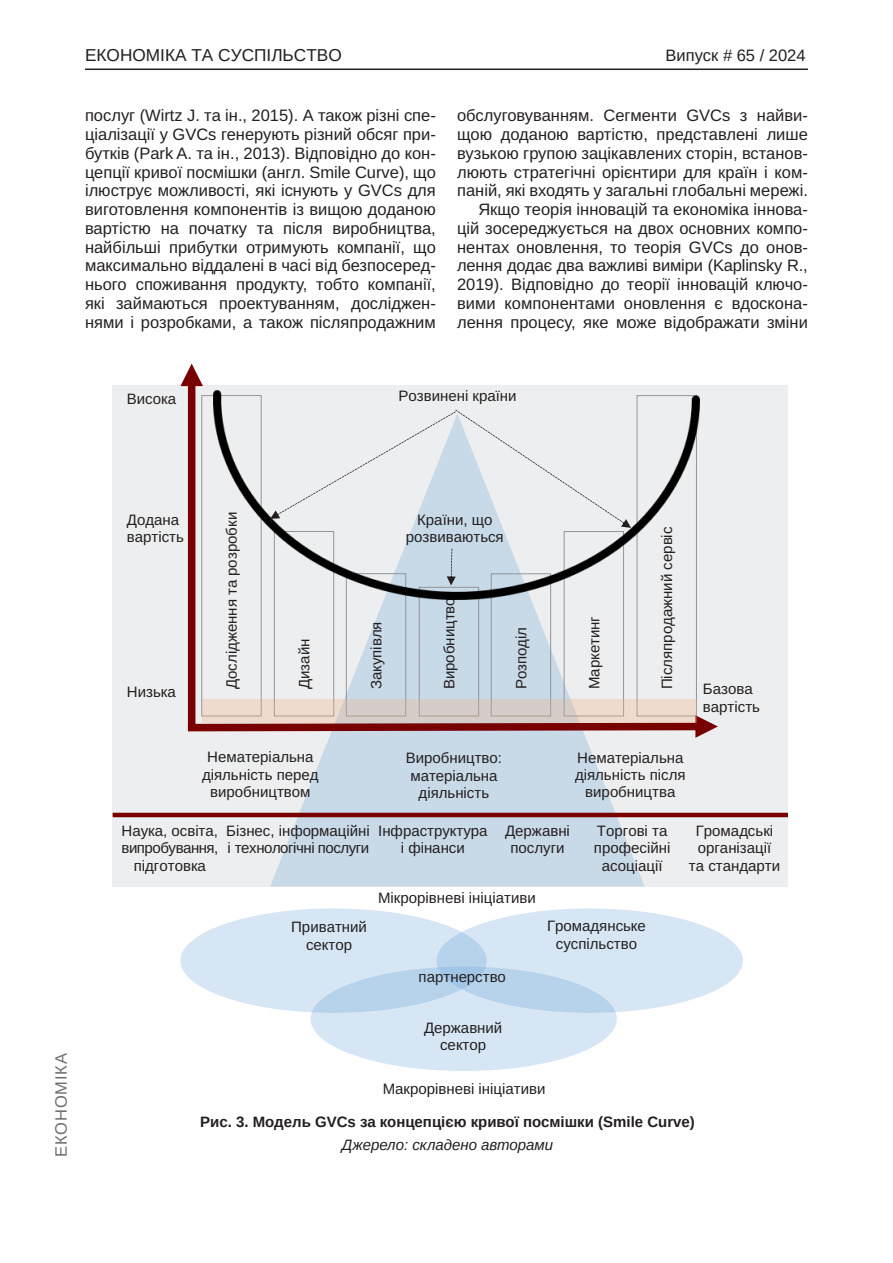
<style>
.page{position:relative;width:893px;height:1263px;background:#fff}
.page>*{position:absolute;margin:0;border:0;box-sizing:border-box;transform-origin:0 0}
.t1{font:17.25px "Arimo";color:#231f20}
.t2{font:16.5px/18.8px "Arimo";color:#231f20;text-align:justify}
.t3{font:16.5px "Arimo";color:#231f20}
.t4{font:16.5px "Arimo";letter-spacing:.05em;color:#6c6d70}
.t5{font:15px/17.2px "Arimo Roman";color:#231f20;text-align:center}
.Рисунок_N{font:700 15px "Arimo";color:#231f20}
.t6{font:15px/17.2px "Arimo Roman";letter-spacing:-.025em;color:#231f20}
.Джерело{font:italic 15px "Arimo";color:#231f20}
</style>
<div class="page">
<hr style="left:85px;top:69px;width:723px;height:1px;background:#231f20">
<div style="left:113px;top:385px;width:675px;height:502px;background:#edeeef"></div>
<svg style="left:270px;top:738px;width:375px;height:148px;background:#cbd8e5"></svg>
<img style="left:270px;top:748px;width:63px;height:64px">
<div style="left:381px;top:749px;width:145px;height:64px;background:#c8d9e8"></div>
<img style="left:558px;top:749px;width:87px;height:63px">
<svg style="left:180px;top:364px;width:538px;height:374px"></svg>
<div style="left:270px;top:822px;width:221px;height:64px;background:#c8d9e8"></div>
<img style="left:493px;top:822px;width:152px;height:64px">
<hr style="left:113px;top:813px;width:675px;height:4px;background:#790000">
<div style="left:180px;top:908px;width:307px;height:105px;background:#d6e6f4;border-radius:50%"></div>
<div style="left:437px;top:908px;width:306px;height:105px;background:#5b9bd5;border-radius:50%;opacity:.25"></div>
<div style="left:311px;top:966px;width:306px;height:105px;background:#5b9bd5;border-radius:50%;opacity:.25"></div>
<img style="left:355px;top:975px;width:26px;height:7px">
<div style="left:544px;top:917px;width:104px;height:64px;background:#d6e6f4"></div>
<div style="left:411px;top:1019px;width:104px;height:45px;background:#d6e6f4"></div>
<img style="left:410px;top:968px;width:104px;height:63px">
<img style="left:305px;top:908px;width:304px;height:10px">
<p class="t1" style="left:85px;top:45px;width:258px">ЕКОНОМІКА ТА СУСПІЛЬСТВО</p>
<p class="t3" style="left:665px;top:46px;width:142px">Випуск # 65 / 2024</p>
<p class="t2" style="left:85px;top:106px;width:352px">послуг (Wirtz J. та ін., 2015). А також різні спе&shy;ціалізації у GVCs генерують різний обсяг при&shy;бутків (Park A. та ін., 2013). Відповідно до кон&shy;цепції кривої посмішки (англ. Smile Curve), що ілюструє можливості, які існують у GVCs для виготовлення компонентів із вищою доданою вартістю на початку та після виробництва, найбільші прибутки отримують компанії, що максимально віддалені в часі від безпосеред&shy;нього споживання продукту, тобто компанії, які займаються проектуванням, досліджен&shy;нями і розробками, а також післяпродажним</p>
<p class="t2" style="left:457px;top:106px;width:352px">обслуговуванням. Сегменти GVCs з найви&shy;щою доданою вартістю, представлені лише вузькою групою зацікавлених сторін, встанов&shy;люють стратегічні орієнтири для країн і ком&shy;паній, які входять у загальні глобальні мережі.</p>
<p class="t2" style="left:457px;top:200px;width:352px;text-indent:21px">Якщо теорія інновацій та економіка іннова&shy;цій зосереджується на двох основних компо&shy;нентах оновлення, то теорія GVCs до онов&shy;лення додає два важливі виміри (Kaplinsky R., 2019). Відповідно до теорії інновацій ключо&shy;вими компонентами оновлення є вдоскона&shy;лення процесу, яке може відображати зміни</p>
<p class="t5" style="left:127px;top:391px;width:51px">Висока</p>
<p class="t5" style="left:398px;top:388px;width:120px">Розвинені країни</p>
<p class="t4" style="left:52px;top:1157px;width:105px;rotate:-90deg">ЕКОНОМІКА</p>
<p class="t5" style="left:127px;top:511px;width:59px;text-align:left">Додана вартість</p>
<p class="t5" style="left:127px;top:684px;width:50px">Низька</p>
<p class="t5" style="left:223px;top:689px;width:179px;rotate:-90deg">Дослідження та розробки</p>
<p class="t5" style="left:296px;top:689px;width:52px;rotate:-90deg">Дизайн</p>
<p class="t5" style="left:368px;top:689px;width:69px;rotate:-90deg">Закупівля</p>
<p class="t5" style="left:406px;top:512px;width:99px">Країни, що розвиваються</p>
<p class="t5" style="left:441px;top:689px;width:94px;rotate:-90deg">Виробництво</p>
<p class="t5" style="left:513px;top:689px;width:64px;rotate:-90deg">Розподіл</p>
<p class="t5" style="left:586px;top:689px;width:75px;rotate:-90deg">Маркетинг</p>
<p class="t5" style="left:659px;top:689px;width:164px;rotate:-90deg">Післяпродажний сервіс</p>
<p class="t5" style="left:202px;top:749px;width:118px">Нематеріальна діяльність перед виробництвом</p>
<p class="t5" style="left:406px;top:750px;width:98px">Виробництво: матеріальна діяльність</p>
<p class="t5" style="left:575px;top:749px;width:112px">Нематеріальна діяльність після виробництва</p>
<p class="t5" style="left:703px;top:681px;width:59px;text-align:left">Базова вартість</p>
<p class="t6" style="left:226px;top:823px;width:145px">Бізнес, інформаційні і технологічні послуги</p>
<p class="t5" style="left:121px;top:823px;width:98px">Наука, освіта, випробування, підготовка</p>
<p class="t5" style="left:594px;top:823px;width:78px">Торгові та професійні асоціації</p>
<p class="t5" style="left:689px;top:823px;width:93px">Громадські організації та стандарти</p>
<p class="t5" style="left:378px;top:823px;width:111px">Інфраструктура і фінанси</p>
<p class="t5" style="left:505px;top:823px;width:66px">Державні послуги</p>
<p class="t5" style="left:378px;top:889px;width:159px">Мікрорівневі ініціативи</p>
<p class="t5" style="left:291px;top:919px;width:77px">Приватний сектор</p>
<p class="t5" style="left:547px;top:918px;width:100px">Громадянське суспільство</p>
<p class="t5" style="left:419px;top:968px;width:89px">партнерство</p>
<p class="t5" style="left:424px;top:1020px;width:80px">Державний сектор</p>
<p class="t5" style="left:383px;top:1081px;width:164px">Макрорівневі ініціативи</p>
<p class="Рисунок_N" style="left:200px;top:1112px;width:496px">Рис. 3. Модель GVCs за концепцією кривої посмішки (Smile Curve)</p>
<p class="Джерело" style="left:342px;top:1135px;width:213px">Джерело: складено авторами</p>
</div>
